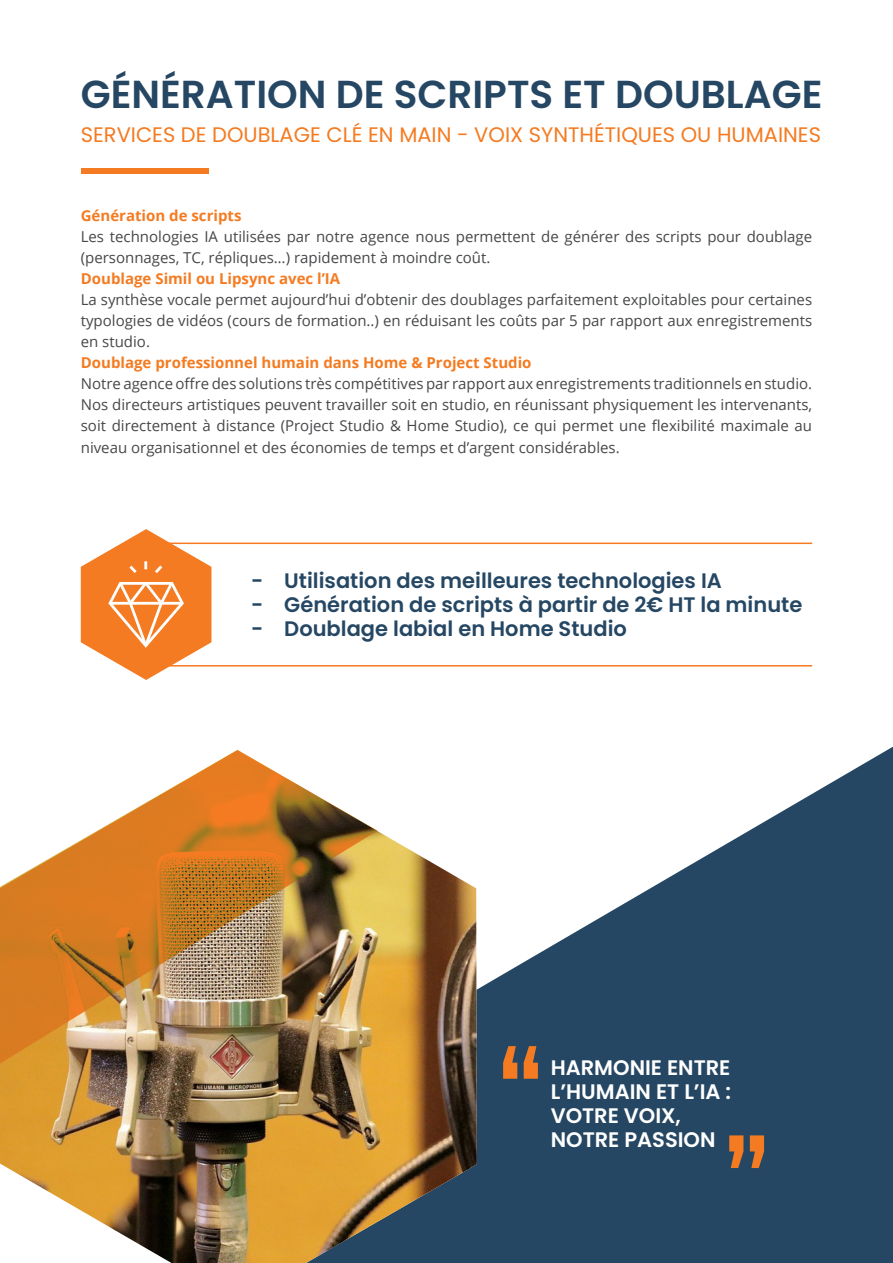
<style>
.page{position:relative;width:893px;height:1263px;background:#fff}
.page>*{position:absolute;margin:0;border:0;box-sizing:border-box;transform-origin:0 0}
.t1{font:600 39px "Poppins";color:#254763}
.Values{font:600 21px "Poppins";color:#254763}
.Subtitle{font:21px "Poppins";color:#f47b21}
.Values-2{font:600 21px/24px "Poppins";color:#fff}
.t2{font:15px/21px "Open Sans";color:#464749;text-align:justify}
.t3{font:700 15px "Open Sans";color:#f47b21}
</style>
<div class="page">
<svg style="left:477px;top:747px;width:416px;height:516px;fill:#254763"></svg>
<img style="left:0;top:830px;width:477px;height:433px">
<img style="left:0;top:750px;width:377px;height:314px">
<div style="left:81px;top:169px;width:127px;height:5px;background:#f47b21"></div>
<hr style="left:144px;top:542px;width:668px;height:2px;background:#f47b21">
<hr style="left:144px;top:665px;width:668px;height:1px;background:#f47b21">
<svg style="left:503px;top:1046px;width:35px;height:33px"></svg>
<svg style="left:729px;top:1135px;width:35px;height:33px"></svg>
<svg style="left:81px;top:529px;width:130px;height:151px"></svg>
<p class="t1" style="left:81px;top:72px;width:743px">GÉNÉRATION DE SCRIPTS ET DOUBLAGE</p>
<p class="Subtitle" style="left:81px;top:123px;width:742px">SERVICES DE DOUBLAGE CLÉ EN MAIN - VOIX SYNTHÉTIQUES OU HUMAINES</p>
<p class="t3" style="left:81px;top:205px;width:162px">Génération de scripts</p>
<p class="t2" style="left:81px;top:226px;width:733px">Les technologies IA utilisées par notre agence nous permettent de générer des scripts pour doublage (personnages, TC, répliques…) rapidement à moindre coût.</p>
<p class="t3" style="left:81px;top:268px;width:261px">Doublage Simil ou Lipsync avec l’IA</p>
<p class="t2" style="left:81px;top:289px;width:733px">La synthèse vocale permet aujourd’hui d’obtenir des doublages parfaitement exploitables pour certaines typologies de vidéos (cours de formation..) en réduisant les coûts par 5 par rapport aux enregistrements en studio.</p>
<p class="t3" style="left:81px;top:352px;width:452px">Doublage professionnel humain dans Home &amp; Project Studio</p>
<p class="t2" style="left:81px;top:373px;width:733px">Notre agence offre des solutions très compétitives par rapport aux enregistrements traditionnels en studio.<br>Nos directeurs artistiques peuvent travailler soit en studio, en réunissant physiquement les intervenants, soit directement à distance (Project Studio &amp; Home Studio), ce qui permet une flexibilité maximale au niveau organisationnel et des économies de temps et d’argent considérables.</p>
<p class="Values" style="left:251px;top:569px;width:472px">- Utilisation des meilleures technologies IA</p>
<p class="Values" style="left:251px;top:593px;width:552px">- Génération de scripts à partir de 2€ HT la minute</p>
<p class="Values" style="left:251px;top:617px;width:377px">- Doublage labial en Home Studio</p>
<p class="Values-2" style="left:551px;top:1055px;width:182px">HARMONIE ENTRE<br>L’HUMAIN ET L’IA :</p>
<p class="Values-2" style="left:551px;top:1103px;width:166px">VOTRE VOIX,<br>NOTRE PASSION</p>
</div>
